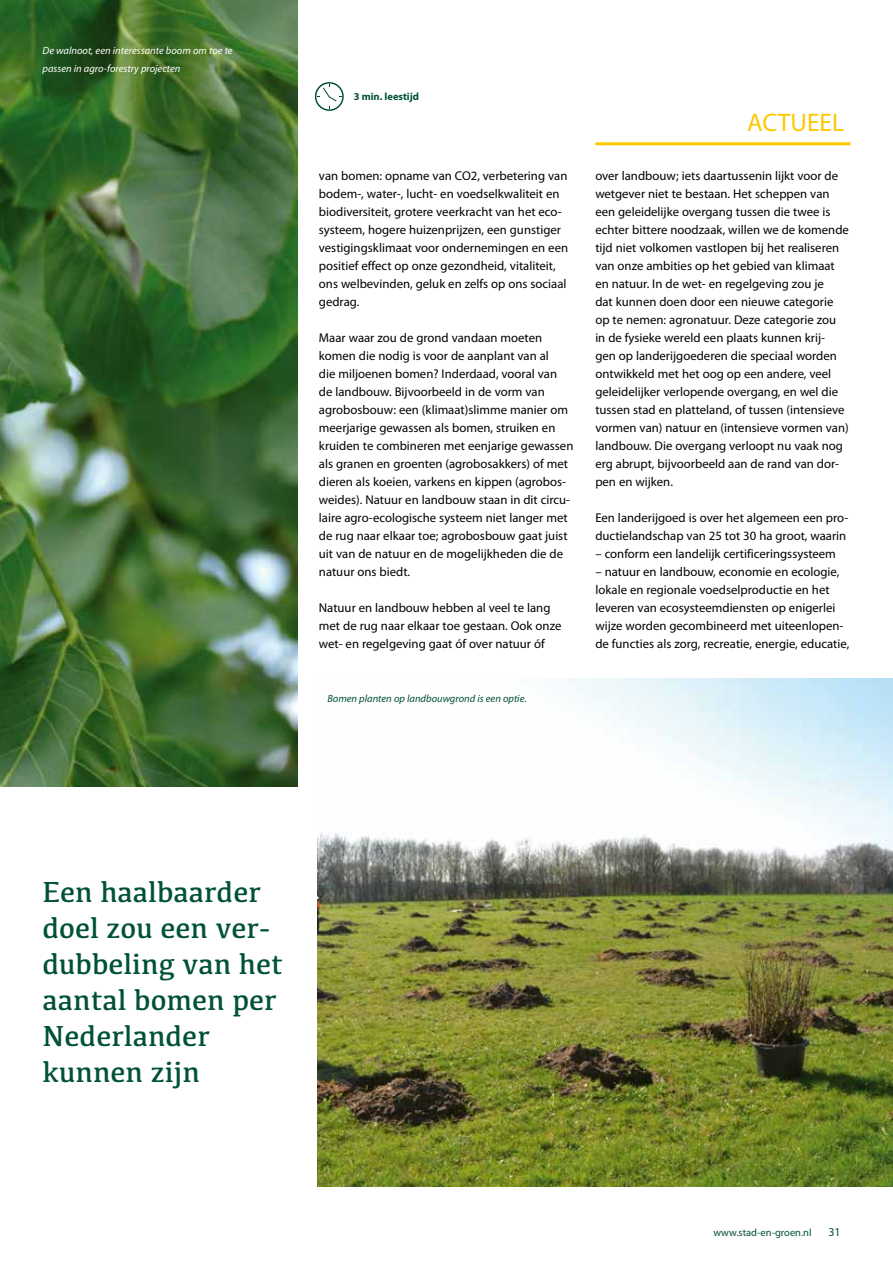
<style>
.page{position:relative;width:893px;height:1263px;background:#fff}
.page>*{position:absolute;margin:0;border:0;box-sizing:border-box;transform-origin:0 0}
.t1{font:30px/36px "Kefa";color:#005139}
.t2{font:25.5px "Myriad Pro";color:#fec800}
.t3{font:12.75px/18px "Myriad Pro";color:#000}
.t4{font:12px "Myriad Pro";color:#005139}
.t5{font:italic 10.5px/18px "Myriad Pro";color:#fff}
.t6{font:italic 10.5px "Myriad Pro";color:#005139}
.t7{font:10.5px "Myriad Pro";color:#005139}
.t8{font:700 10.5px "Myriad Pro";color:#005139}
</style>
<div class="page">
<hr style="left:595px;top:142px;width:255px;height:3px;background:#fec800">
<img style="left:0;top:0;width:298px;height:787px">
<svg style="left:315px;top:82px;width:29px;height:29px"></svg>
<img style="left:318px;top:678px;width:575px;height:508px">
<p class="t5" style="left:43px;top:41px;width:192px">De walnoot, een interessante boom om toe te passen in agro-forestry projecten</p>
<p class="t8" style="left:354px;top:90px;width:67px">3 min. leestijd</p>
<p class="t3" style="left:319px;top:167px;width:251px">van bomen: opname van CO2, verbetering van bodem-, water-, lucht- en voedselkwaliteit en biodiversiteit, grotere veerkracht van het eco&shy;systeem, hogere huizenprijzen, een gunstiger vestigingsklimaat voor ondernemingen en een positief effect op onze gezondheid, vitaliteit, ons welbevinden, geluk en zelfs op ons sociaal gedrag.</p>
<p class="t3" style="left:319px;top:329px;width:256px">Maar waar zou de grond vandaan moeten komen die nodig is voor de aanplant van al<br>die miljoenen bomen? Inderdaad, vooral van de landbouw. Bijvoorbeeld in de vorm van agrobosbouw: een (klimaat)slimme manier om meerjarige gewassen als bomen, struiken en kruiden te combineren met eenjarige gewassen als granen en groenten (agrobosakkers) of met dieren als koeien, varkens en kippen (agrobos&shy;weides). Natuur en landbouw staan in dit circu&shy;laire agro-ecologische systeem niet langer met de rug naar elkaar toe; agrobosbouw gaat juist uit van de natuur en de mogelijkheden die de natuur ons biedt.</p>
<p class="t3" style="left:319px;top:599px;width:244px">Natuur en landbouw hebben al veel te lang met de rug naar elkaar toe gestaan. Ook onze wet- en regelgeving gaat óf over natuur óf</p>
<p class="t6" style="left:327px;top:692px;width:201px">Bomen planten op landbouwgrond is een optie.</p>
<h2 class="t2" style="left:747px;top:107px;width:99px">ACTUEEL</h2>
<p class="t3" style="left:595px;top:167px;width:255px">over landbouw; iets daartussenin lijkt voor de wetgever niet te bestaan. Het scheppen van een geleidelijke overgang tussen die twee is echter bittere noodzaak, willen we de komende tijd niet volkomen vastlopen bij het realiseren van onze ambities op het gebied van klimaat en natuur. In de wet- en regelgeving zou je<br>dat kunnen doen door een nieuwe categorie op te nemen: agronatuur. Deze categorie zou in de fysieke wereld een plaats kunnen krij&shy;gen op landerijgoederen die speciaal worden ontwikkeld met het oog op een andere, veel geleidelijker verlopende overgang, en wel die tussen stad en platteland, of tussen (intensieve vormen van) natuur en (intensieve vormen van) landbouw. Die overgang verloopt nu vaak nog erg abrupt, bijvoorbeeld aan de rand van dor&shy;pen en wijken.</p>
<p class="t3" style="left:595px;top:509px;width:254px">Een landerijgoed is over het algemeen een pro&shy;ductielandschap van 25 tot 30 ha groot, waarin</p>
<p class="t3" style="left:595px;top:545px;width:242px">– conform een landelijk certificeringssysteem</p>
<p class="t3" style="left:595px;top:563px;width:256px">– natuur en landbouw, economie en ecologie, lokale en regionale voedselproductie en het leveren van ecosysteemdiensten op enigerlei wijze worden gecombineerd met uiteenlopen&shy;de functies als zorg, recreatie, energie, educatie,</p>
<h1 class="t1" style="left:43px;top:873px;width:242px">Een haalbaarder doel zou een ver&shy;dubbeling van het aantal bomen per<br>Nederlander kunnen zijn</h1>
<p class="t7" style="left:713px;top:1226px;width:100px">www.stad-en-groen.nl</p>
<p class="t4" style="left:828px;top:1224px;width:14px">31</p>
</div>
